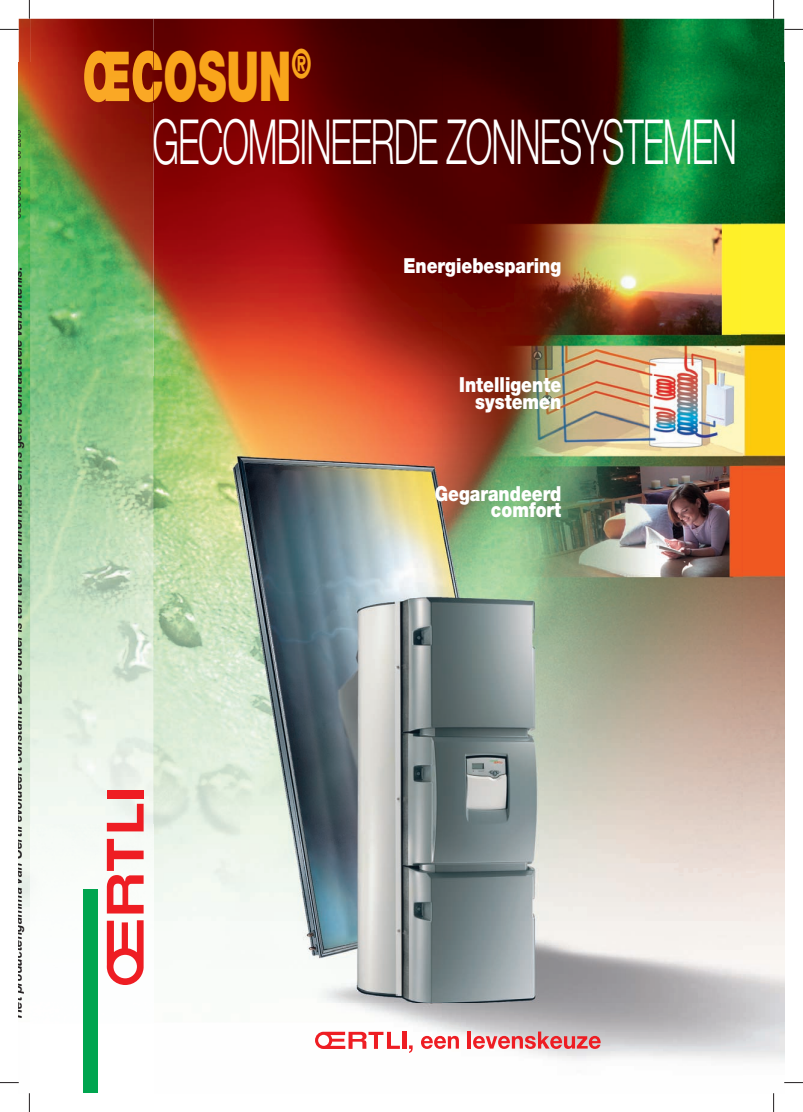
<style>
.page{position:relative;width:803px;height:1112px;background:#fff}
.page>*{position:absolute;margin:0;border:0;box-sizing:border-box;transform-origin:0 0}
.t1{font:900 69.12px "Helvetica Neue";color:#f9a51b;scale:.62 1}
.t2{font:300 62.12px "Helvetica Neue";letter-spacing:-.03em;color:#fff;scale:.58 1}
.t3{font:900 20.75px/16.6px "Helvetica Neue";color:#fff;text-align:right;scale:.83 1}
.t4{font:italic 700 12.5px "Helvetica Neue";color:#231f20}
.t5{font:10px "Helvetica Neue";color:#231f20;scale:.8 1}
</style>
<div class="page">
<img style="left:19px;top:19px;width:765px;height:44px">
<img style="left:19px;top:63px;width:11px;height:858px">
<img style="left:153px;top:63px;width:631px;height:998px">
<img style="left:153px;top:51px;width:136px;height:51px">
<img style="left:30px;top:19px;width:123px;height:1073px">
<img style="left:84px;top:51px;width:69px;height:51px">
<svg style="left:107px;top:838px;width:37px;height:75px"></svg>
<svg style="left:107px;top:803px;width:37px;height:28px"></svg>
<div style="left:107px;top:790px;width:37px;height:8px;background:#ee1d23"></div>
<svg style="left:107px;top:920px;width:37px;height:64px"></svg>
<div style="left:83px;top:888px;width:14px;height:194px;background:#00a54f"></div>
<div style="left:83px;top:1046px;width:14px;height:46px;background:#00a54f"></div>
<svg style="left:421px;top:1035px;width:38px;height:13px"></svg>
<hr style="left:468px;top:1031px;width:3px;height:17px;background:#ee1d23">
<svg style="left:473px;top:1031px;width:128px;height:17px;background:#df8d90"></svg>
<hr style="left:402px;top:1031px;width:4px;height:17px;background:#ee1d23">
<svg style="left:315px;top:1031px;width:85px;height:17px"></svg>
<svg style="left:409px;top:1045px;width:4px;height:7px"></svg>
<svg style="left:0;top:29px;width:19px;height:1px"></svg>
<svg style="left:784px;top:29px;width:19px;height:1px"></svg>
<svg style="left:0;top:1082px;width:19px;height:1px"></svg>
<svg style="left:784px;top:1082px;width:19px;height:1px"></svg>
<svg style="left:29px;top:0;width:1px;height:19px"></svg>
<svg style="left:29px;top:1093px;width:1px;height:18px"></svg>
<svg style="left:773px;top:0;width:1px;height:19px"></svg>
<svg style="left:773px;top:1093px;width:1px;height:18px"></svg>
<p class="t5" style="left:14px;top:219px;width:113px;rotate:-90deg">OECOSUN NL 08 2009</p>
<p class="t4" style="left:13px;top:1017px;width:752px;rotate:-90deg">Het productengamma van Oertli evolueert constant. Deze folder is ten titel van informatie en is geen contractuele verbintenis.</p>
<h1 class="t1" style="left:83px;top:52px;width:371px">ŒCOSUN<sup>®</sup></h1>
<h2 class="t2" style="left:153px;top:119px;width:1009px">GECOMBINEERDE ZONNESYSTEMEN</h2>
<h3 class="t3" style="left:403px;top:259px;width:192px">Energiebesparing</h3>
<h3 class="t3" style="left:459px;top:378px;width:124px">Intelligente systemen</h3>
<h3 class="t3" style="left:435px;top:486px;width:154px">Gegarandeerd comfort</h3>
</div>
